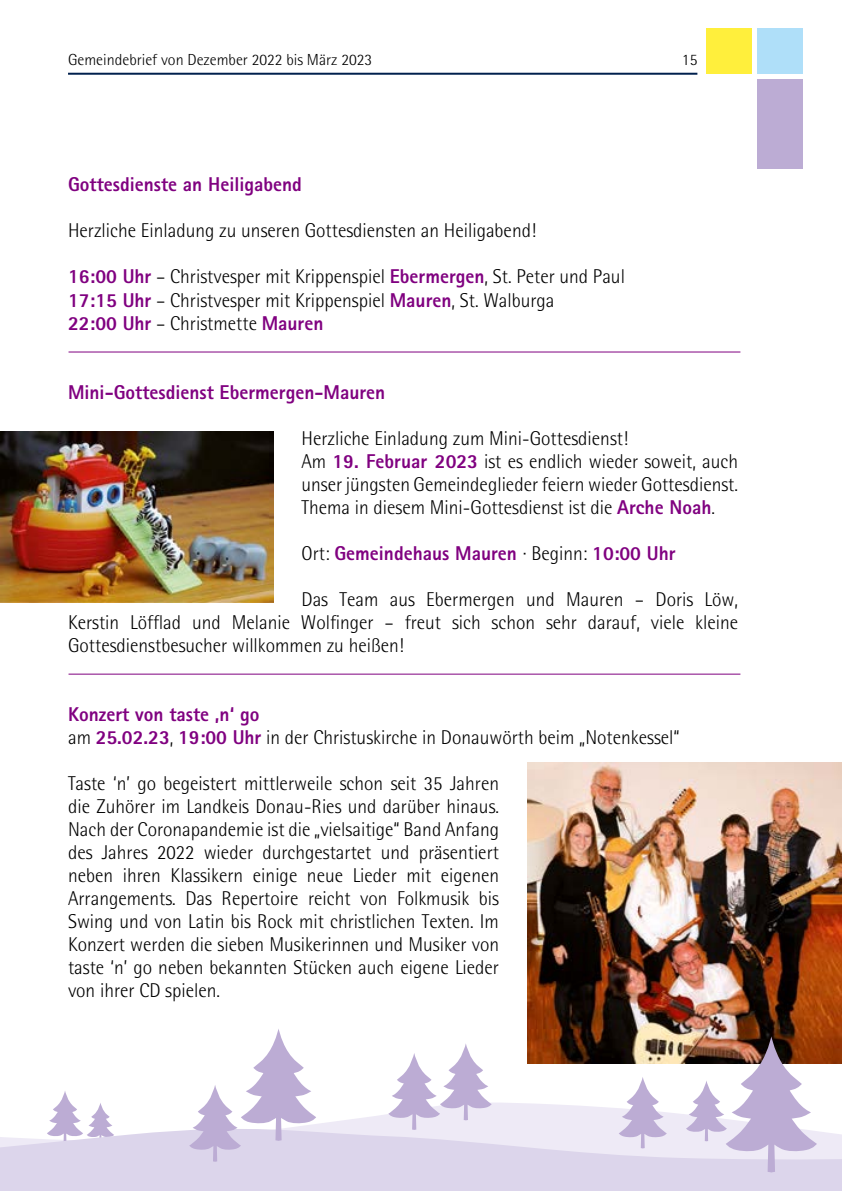
<style>
.page{position:relative;width:842px;height:1191px;background:#fff}
.page>*{position:absolute;margin:0;border:0;box-sizing:border-box;transform-origin:0 0}
.t1{font:300 20px/23px "Rotis Semi Sans";color:#000}
.t2{font:800 20px "Rotis Sans Serif";color:#800080}
.t3{font:300 16px "Rotis Semi Sans";color:#000}
.s1{font-family:"Rotis Sans Serif";font-weight:800;color:#800080}
.s2{font-family:"Rotis Semi Sans";font-weight:300;color:#000}
</style>
<div class="page">
<hr style="left:68px;top:73px;width:629px;height:2px;background:#00204d">
<div style="left:706px;top:28px;width:45px;height:46px;background:#ffef3c"></div>
<div style="left:757px;top:28px;width:45px;height:46px;background:#afdff9"></div>
<div style="left:757px;top:79px;width:45px;height:90px;background:#bcacd4"></div>
<img style="left:527px;top:763px;width:315px;height:300px">
<hr style="left:69px;top:351px;width:671px;height:1px;background:#800080">
<hr style="left:69px;top:673px;width:671px;height:1px;background:#800080">
<svg style="left:334px;top:1103px;width:352px;height:19px;fill:#eeeaf6"></svg>
<svg style="left:49px;top:1091px;width:61px;height:31px"></svg>
<svg style="left:619px;top:1077px;width:48px;height:45px"></svg>
<svg style="left:0;top:1122px;width:842px;height:69px;background:#e0d9ed"></svg>
<svg style="left:388px;top:1044px;width:104px;height:86px"></svg>
<svg style="left:189px;top:1029px;width:127px;height:132px"></svg>
<svg style="left:686px;top:1036px;width:131px;height:136px"></svg>
<img style="left:0;top:431px;width:273px;height:172px">
<p class="t3" style="left:68px;top:50px;width:306px">Gemeindebrief von Dezember 2022 bis März 2023</p>
<p class="t3" style="left:682px;top:50px;width:17px">15</p>
<p class="t2" style="left:68px;top:172px;width:235px">Gottesdienste an Heiligabend</p>
<p class="t1" style="left:68px;top:219px;width:470px">Herzliche Einladung zu unseren Gottesdiensten an Heiligabend!</p>
<p class="t1" style="left:68px;top:265px;width:558px"><span class="s1">16:00 Uhr</span> – Christvesper mit Krippenspiel <span class="s1">Ebermergen</span>, St. Peter und Paul<br><span class="s1">17:15 Uhr</span> – Christvesper mit Krippenspiel <span class="s1">Mauren</span>, St. Walburga</p>
<p class="t2" style="left:68px;top:310px;width:257px">22:00 Uhr <span class="s2">– Christmette</span> Mauren</p>
<p class="t2" style="left:68px;top:379px;width:319px">Mini-Gottesdienst Ebermergen-Mauren</p>
<p class="t1" style="left:302px;top:426px;width:438px">Herzliche Einladung zum Mini-Gottesdienst!<br>Am <span class="s1">19. Februar 2023</span> ist es endlich wieder soweit, auch unser jüngsten Gemeindeglieder feiern wieder Gottesdienst.<br>Thema in diesem Mini-Gottesdienst ist die <span class="s1">Arche Noah</span>.</p>
<p class="t2" style="left:302px;top:540px;width:376px"><span class="s2">Ort:</span> Gemeindehaus Mauren <span class="s2">· Beginn:</span> 10:00 Uhr</p>
<p class="t1" style="left:68px;top:587px;width:672px;text-align:justify;text-indent:233px">Das Team aus Ebermergen und Mauren – Doris Löw, Kerstin Löfflad und Melanie Wolfinger – freut sich schon sehr darauf, viele kleine Gottesdienstbesucher willkommen zu heißen!</p>
<p class="t2" style="left:68px;top:701px;width:193px">Konzert von taste ‚n‘ go</p>
<p class="t1" style="left:68px;top:725px;width:613px">am <span class="s1">25.02.23</span>, <span class="s1">19:00 Uhr</span> in der Christuskirche in Donauwörth beim „Notenkessel“</p>
<p class="t1" style="left:68px;top:771px;width:433px;text-align:justify">Taste ‘n’ go begeistert mittlerweile schon seit 35 Jahren die Zuhörer im Landkeis Donau-Ries und darüber hinaus.<br>Nach der Coronapandemie ist die „vielsaitige“ Band Anfang des Jahres 2022 wieder durchgestartet und präsentiert neben ihren Klassikern einige neue Lieder mit eigenen Arrangements. Das Repertoire reicht von Folkmusik bis Swing und von Latin bis Rock mit christlichen Texten. Im Konzert werden die sieben Musikerinnen und Musiker von taste ‘n’ go neben bekannten Stücken auch eigene Lieder von ihrer CD spielen.</p>
</div>
